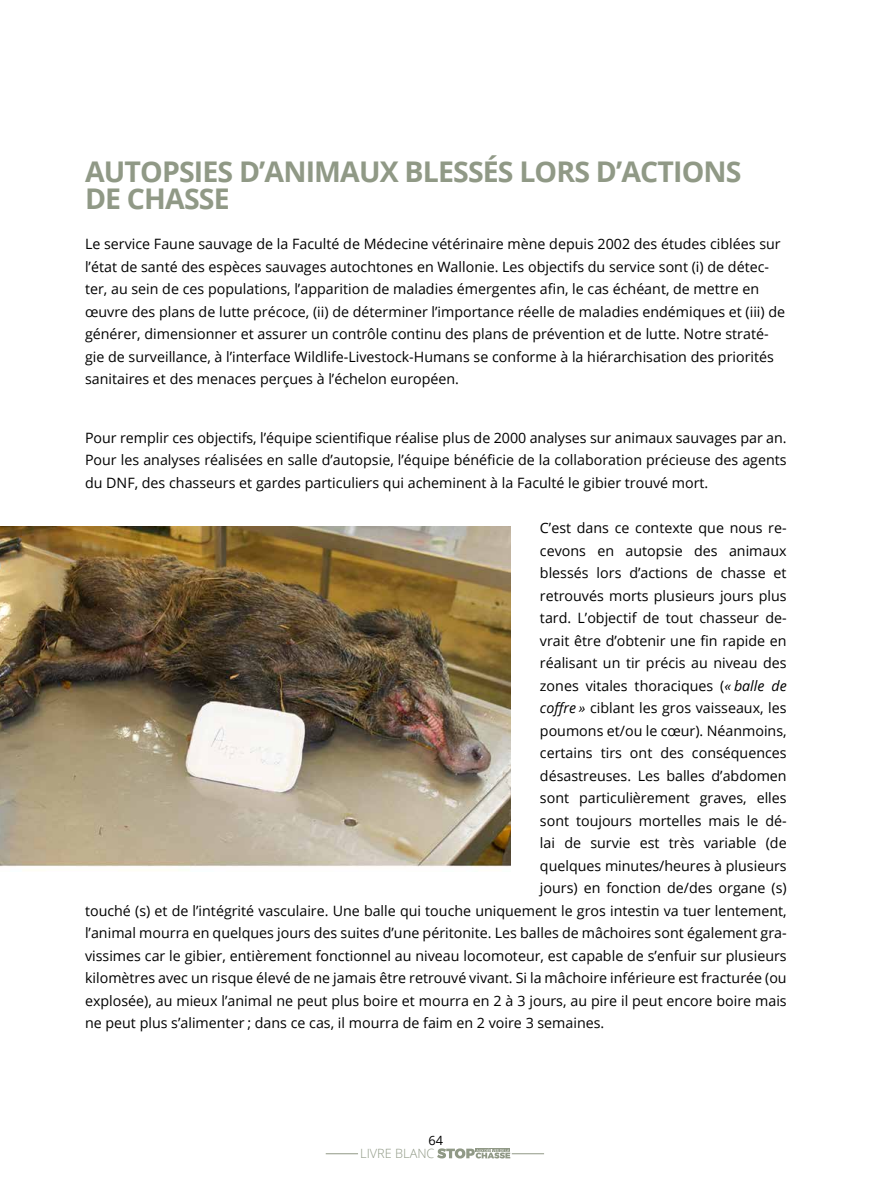
<style>
.page{position:relative;width:893px;height:1183px;background:#fff}
.page>*{position:absolute;margin:0;border:0;box-sizing:border-box;transform-origin:0 0}
.t1{font:700 28.5px/27px "Open Sans";letter-spacing:-.03em;color:#909986}
.t2{font:14.25px/22.5px "Open Sans";color:#000}
.t3{font:300 12.75px "Open Sans";color:#909986}
.t4{font:12.75px "Open Sans";color:#000}
.s1{font-style:italic}
</style>
<div class="page">
<svg style="left:437px;top:1148px;width:73px;height:10px"></svg>
<hr style="left:326px;top:1153px;width:32px;height:1px;background:#909986">
<hr style="left:512px;top:1153px;width:32px;height:1px;background:#909986">
<img style="left:0;top:526px;width:510px;height:341px">
<h1 class="t1" style="left:85px;top:157px;width:658px">AUTOPSIES D’ANIMAUX BLESSÉS LORS D’ACTIONS<br>DE CHASSE</h1>
<p class="t2" style="left:85px;top:232px;width:702px">Le service Faune sauvage de la Faculté de Médecine vétérinaire mène depuis 2002 des études ciblées sur l’état de santé des espèces sauvages autochtones en Wallonie. Les objectifs du service sont (i) de détec&shy;ter, au sein de ces populations, l’apparition de maladies émergentes afin, le cas échéant, de mettre en œuvre des plans de lutte précoce, (ii) de déterminer l’importance réelle de maladies endémiques et (iii) de générer, dimensionner et assurer un contrôle continu des plans de prévention et de lutte. Notre straté&shy;gie de surveillance, à l’interface Wildlife-Livestock-Humans se conforme à la hiérarchisation des priorités sanitaires et des menaces perçues à l’échelon européen.</p>
<p class="t2" style="left:85px;top:426px;width:703px;text-align:justify">Pour remplir ces objectifs, l’équipe scientifique réalise plus de 2000 analyses sur animaux sauvages par an.<br>Pour les analyses réalisées en salle d’autopsie, l’équipe bénéficie de la collaboration précieuse des agents du DNF, des chasseurs et gardes particuliers qui acheminent à la Faculté le gibier trouvé mort.</p>
<p class="t2" style="left:540px;top:516px;width:248px">C’est dans ce contexte que nous re-</p>
<p class="t2" style="left:540px;top:538px;width:248px">cevons en autopsie des animaux</p>
<p class="t2" style="left:540px;top:561px;width:248px">blessés lors d’actions de chasse et</p>
<p class="t2" style="left:540px;top:583px;width:248px">retrouvés morts plusieurs jours plus</p>
<p class="t2" style="left:540px;top:606px;width:248px">tard. L’objectif de tout chasseur de-</p>
<p class="t2" style="left:540px;top:628px;width:248px">vrait être d’obtenir une fin rapide en</p>
<p class="t2" style="left:540px;top:651px;width:248px">réalisant un tir précis au niveau des</p>
<p class="t2" style="left:540px;top:673px;width:248px">zones vitales thoraciques (<span class="s1">« balle de</span></p>
<p class="t2" style="left:540px;top:696px;width:248px"><span class="s1">coffre »</span> ciblant les gros vaisseaux, les</p>
<p class="t2" style="left:540px;top:718px;width:248px">poumons et/ou le cœur). Néanmoins,</p>
<p class="t2" style="left:540px;top:741px;width:248px">certains tirs ont des conséquences</p>
<p class="t2" style="left:540px;top:763px;width:248px">désastreuses. Les balles d’abdomen</p>
<p class="t2" style="left:540px;top:786px;width:248px">sont particulièrement graves, elles</p>
<p class="t2" style="left:540px;top:808px;width:248px">sont toujours mortelles mais le dé-</p>
<p class="t2" style="left:540px;top:831px;width:248px">lai de survie est très variable (de</p>
<p class="t2" style="left:540px;top:853px;width:248px">quelques minutes/heures à plusieurs</p>
<p class="t2" style="left:540px;top:876px;width:248px">jours) en fonction de/des organe (s)</p>
<p class="t2" style="left:85px;top:898px;width:703px">touché (s) et de l’intégrité vasculaire. Une balle qui touche uniquement le gros intestin va tuer lentement,</p>
<p class="t2" style="left:85px;top:921px;width:703px">l’animal mourra en quelques jours des suites d’une péritonite. Les balles de mâchoires sont également gra-</p>
<p class="t2" style="left:85px;top:943px;width:703px">vissimes car le gibier, entièrement fonctionnel au niveau locomoteur, est capable de s’enfuir sur plusieurs</p>
<p class="t2" style="left:85px;top:966px;width:703px">kilomètres avec un risque élevé de ne jamais être retrouvé vivant. Si la mâchoire inférieure est fracturée (ou</p>
<p class="t2" style="left:85px;top:988px;width:703px">explosée), au mieux l’animal ne peut plus boire et mourra en 2 à 3 jours, au pire il peut encore boire mais</p>
<p class="t2" style="left:85px;top:1011px;width:521px">ne peut plus s’alimenter ; dans ce cas, il mourra de faim en 2 voire 3 semaines.</p>
<p class="t4" style="left:429px;top:1131px;width:16px">64</p>
<p class="t3" style="left:360px;top:1144px;width:76px">LIVRE BLANC</p>
</div>
